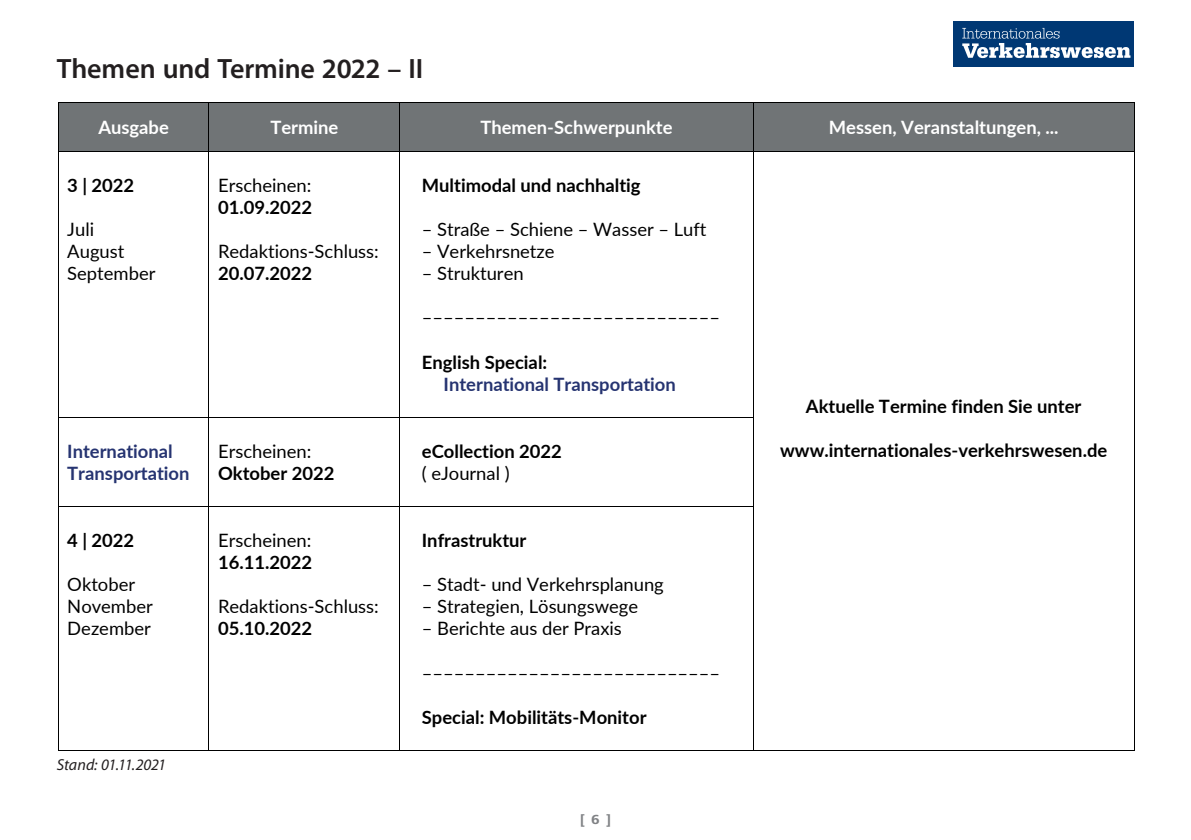
<style>
.page{position:relative;width:1191px;height:840px;background:#fff}
.page>*{position:absolute;margin:0;border:0;box-sizing:border-box;transform-origin:0 0}
.t1{font:600 28px "Myriad Pro";letter-spacing:-.005em;color:#231f20}
.t2{font:18.4px/22px "Lato";color:#000}
.t3{font:700 18.4px "Lato";color:#000}
.t4{font:700 18.4px "Lato";color:#fff}
.t5{font:700 18.4px "Lato";color:#263471}
.t6{font:italic 16px "Myriad Pro";letter-spacing:-.01em;color:#231f20}
.t7{font:700 13.6px "Front Page";color:#808285;scale:1.18 1}
</style>
<div class="page">
<div style="left:59px;top:102px;width:149px;height:29px;background:#707476"></div>
<div style="left:209px;top:102px;width:190px;height:29px;background:#707476"></div>
<div style="left:400px;top:102px;width:353px;height:29px;background:#707476"></div>
<div style="left:753px;top:102px;width:380px;height:29px;background:#707476"></div>
<div style="left:59px;top:122px;width:149px;height:29px;background:#707476"></div>
<div style="left:209px;top:122px;width:190px;height:29px;background:#707476"></div>
<div style="left:400px;top:122px;width:353px;height:29px;background:#707476"></div>
<div style="left:753px;top:122px;width:380px;height:29px;background:#707476"></div>
<hr style="left:59px;top:102px;width:149px;height:1px;background:#000">
<hr style="left:209px;top:102px;width:191px;height:1px;background:#000">
<hr style="left:399px;top:102px;width:354px;height:1px;background:#000">
<hr style="left:753px;top:102px;width:380px;height:1px;background:#000">
<svg style="left:58px;top:102px;width:1px;height:49px"></svg>
<hr style="left:58px;top:151px;width:1px;height:159px;background:#000">
<hr style="left:59px;top:151px;width:150px;height:1px;background:#000">
<hr style="left:209px;top:151px;width:1px;height:159px;background:#000">
<hr style="left:209px;top:151px;width:191px;height:1px;background:#000">
<svg style="left:399px;top:103px;width:1px;height:48px"></svg>
<hr style="left:399px;top:151px;width:1px;height:159px;background:#000">
<hr style="left:399px;top:151px;width:354px;height:1px;background:#000">
<svg style="left:753px;top:103px;width:1px;height:48px"></svg>
<hr style="left:753px;top:151px;width:1px;height:159px;background:#000">
<hr style="left:753px;top:151px;width:380px;height:1px;background:#000">
<svg style="left:1133px;top:102px;width:1px;height:49px"></svg>
<hr style="left:1133px;top:151px;width:1px;height:159px;background:#000">
<hr style="left:58px;top:257px;width:1px;height:160px;background:#000">
<hr style="left:58px;top:416px;width:1px;height:54px;background:#000">
<hr style="left:59px;top:416px;width:150px;height:1px;background:#000">
<hr style="left:209px;top:257px;width:1px;height:160px;background:#000">
<hr style="left:209px;top:416px;width:1px;height:54px;background:#000">
<hr style="left:209px;top:416px;width:191px;height:1px;background:#000">
<hr style="left:399px;top:257px;width:1px;height:160px;background:#000">
<hr style="left:399px;top:416px;width:1px;height:54px;background:#000">
<hr style="left:399px;top:416px;width:354px;height:1px;background:#000">
<hr style="left:753px;top:257px;width:1px;height:160px;background:#000">
<hr style="left:753px;top:416px;width:1px;height:54px;background:#000">
<hr style="left:1133px;top:257px;width:1px;height:160px;background:#000">
<hr style="left:1133px;top:417px;width:1px;height:53px;background:#000">
<hr style="left:58px;top:452px;width:1px;height:54px;background:#000">
<hr style="left:58px;top:505px;width:1px;height:147px;background:#000">
<hr style="left:59px;top:505px;width:150px;height:1px;background:#000">
<hr style="left:209px;top:452px;width:1px;height:54px;background:#000">
<hr style="left:209px;top:505px;width:1px;height:147px;background:#000">
<hr style="left:209px;top:505px;width:191px;height:1px;background:#000">
<hr style="left:399px;top:452px;width:1px;height:54px;background:#000">
<hr style="left:399px;top:505px;width:1px;height:147px;background:#000">
<hr style="left:399px;top:505px;width:354px;height:1px;background:#000">
<hr style="left:753px;top:452px;width:1px;height:54px;background:#000">
<hr style="left:753px;top:505px;width:1px;height:147px;background:#000">
<hr style="left:1133px;top:452px;width:1px;height:54px;background:#000">
<hr style="left:1133px;top:506px;width:1px;height:146px;background:#000">
<hr style="left:58px;top:603px;width:1px;height:147px;background:#000">
<hr style="left:58px;top:749px;width:151px;height:1px;background:#000">
<hr style="left:209px;top:603px;width:1px;height:146px;background:#000">
<hr style="left:209px;top:749px;width:191px;height:1px;background:#000">
<hr style="left:399px;top:603px;width:1px;height:146px;background:#000">
<hr style="left:399px;top:749px;width:354px;height:1px;background:#000">
<hr style="left:753px;top:603px;width:1px;height:146px;background:#000">
<hr style="left:753px;top:749px;width:381px;height:1px;background:#000">
<hr style="left:1133px;top:603px;width:1px;height:147px;background:#000">
<div style="left:953px;top:21px;width:181px;height:45px;background:#003874"></div>
<svg style="left:962px;top:28px;width:168px;height:30px"></svg>
<h1 class="t1" style="left:57px;top:58px;width:368px">Themen und Termine 2022 – II</h1>
<p class="t4" style="left:98px;top:116px;width:72px">Ausgabe</p>
<p class="t4" style="left:270px;top:116px;width:69px">Termine</p>
<p class="t4" style="left:480px;top:116px;width:194px">Themen-Schwerpunkte</p>
<p class="t4" style="left:829px;top:116px;width:231px">Messen, Veranstaltungen, ...</p>
<p class="t3" style="left:67px;top:173px;width:69px">3 | 2022</p>
<p class="t2" style="left:67px;top:218px;width:90px">Juli<br>August<br>September</p>
<p class="t2" style="left:218px;top:174px;width:95px">Erscheinen:</p>
<p class="t3" style="left:218px;top:196px;width:96px">01.09.2022</p>
<p class="t2" style="left:218px;top:240px;width:162px">Redaktions-Schluss:</p>
<p class="t3" style="left:218px;top:262px;width:96px">20.07.2022</p>
<p class="t3" style="left:422px;top:173px;width:220px">Multimodal und nachhaltig</p>
<p class="t2" style="left:422px;top:218px;width:286px">– Straße – Schiene – Wasser – Luft</p>
<p class="t2" style="left:422px;top:240px;width:134px">– Verkehrsnetze</p>
<p class="t2" style="left:422px;top:262px;width:103px">– Strukturen</p>
<p class="t2" style="left:422px;top:306px;width:300px">––––––––––––––––––––––––––––</p>
<p class="t3" style="left:422px;top:350px;width:127px">English Special:</p>
<p class="t5" style="left:443px;top:372px;width:234px">International Transportation</p>
<p class="t3" style="left:806px;top:394px;width:277px">Aktuelle Termine finden Sie unter</p>
<p class="t5" style="left:67px;top:439px;width:107px">International</p>
<p class="t3" style="left:780px;top:438px;width:329px">www.internationales-verkehrswesen.de</p>
<p class="t5" style="left:67px;top:461px;width:124px">Transportation</p>
<p class="t3" style="left:422px;top:439px;width:141px">eCollection 2022</p>
<p class="t2" style="left:422px;top:461px;width:89px">( eJournal )</p>
<p class="t2" style="left:218px;top:439px;width:95px">Erscheinen:</p>
<p class="t3" style="left:218px;top:461px;width:118px">Oktober 2022</p>
<p class="t3" style="left:67px;top:528px;width:69px">4 | 2022</p>
<p class="t2" style="left:67px;top:572px;width:87px">Oktober<br>November<br>Dezember</p>
<p class="t6" style="left:57px;top:758px;width:111px">Stand: 01.11.2021</p>
<p class="t2" style="left:218px;top:528px;width:95px">Erscheinen:</p>
<p class="t3" style="left:218px;top:550px;width:96px">16.11.2022</p>
<p class="t2" style="left:218px;top:594px;width:162px">Redaktions-Schluss:</p>
<p class="t3" style="left:218px;top:617px;width:96px">05.10.2022</p>
<p class="t3" style="left:422px;top:528px;width:106px">Infrastruktur</p>
<p class="t2" style="left:422px;top:572px;width:243px">– Stadt- und Verkehrsplanung</p>
<p class="t2" style="left:422px;top:594px;width:218px">– Strategien, Lösungswege</p>
<p class="t2" style="left:422px;top:617px;width:201px">– Berichte aus der Praxis</p>
<p class="t3" style="left:422px;top:705px;width:226px">Special: Mobilitäts-Monitor</p>
<p class="t7" style="left:579px;top:813px;width:28px">[ 6 ]</p>
</div>
